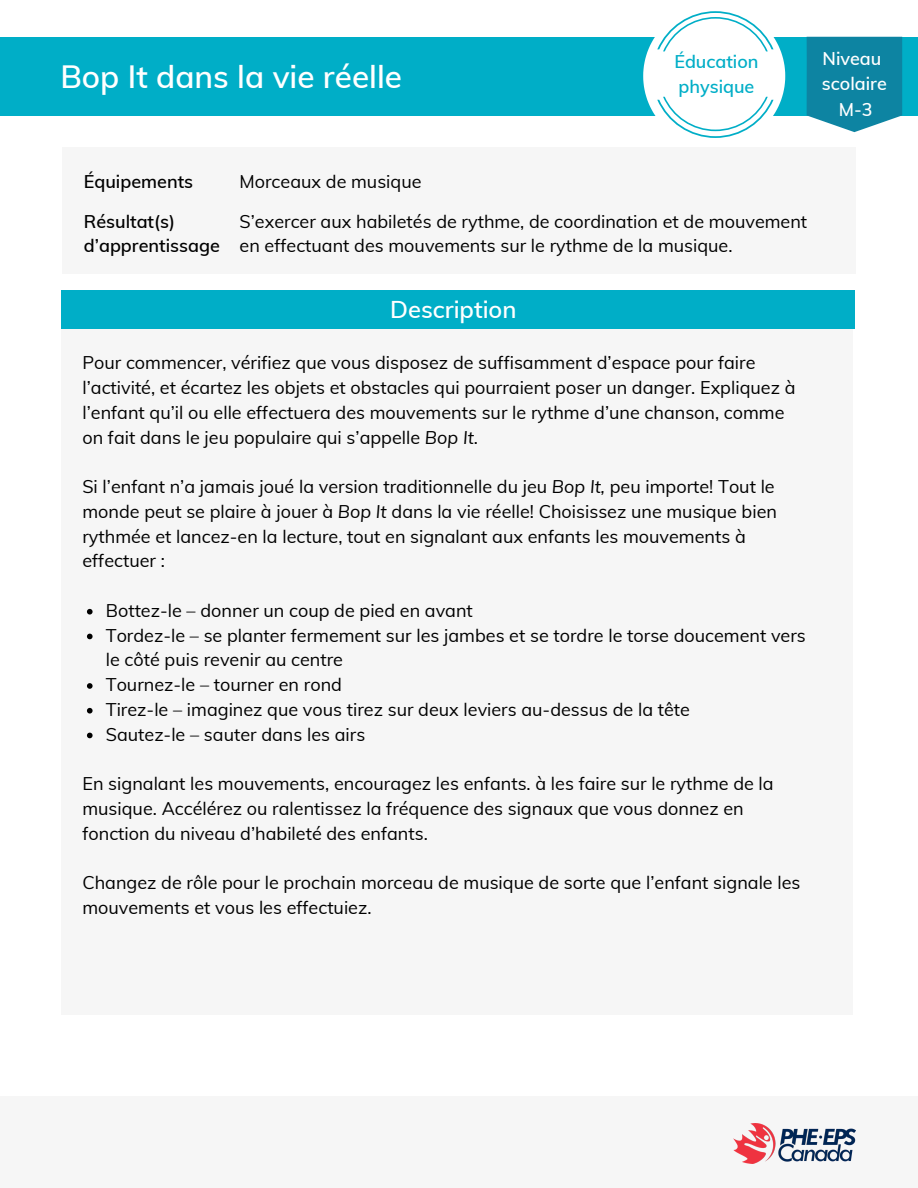
<style>
.page{position:relative;width:918px;height:1188px;background:#fff}
.page>*{position:absolute;margin:0;border:0;box-sizing:border-box;transform-origin:0 0}
.t1{font:600 31.5px "Muli";color:#fff}
.t2{font:600 23.7px "Muli";color:#fff}
.t3{font:18px/24.8px "Muli";color:#000}
.t4{font:600 18px/39.6px "Muli";color:#000}
.t5{font:600 18px/25px "Muli";color:#00aec7}
.t6{font:600 18px/25.5px "Muli";color:#fff;text-align:center}
.s1{font-style:italic}
</style>
<div class="page">
<div style="left:61px;top:328px;width:791px;height:687px;background:#f6f6f6"></div>
<div style="left:61px;top:290px;width:793px;height:38px;background:#00aec7"></div>
<div style="left:0;top:1096px;width:918px;height:92px;background:#f6f6f6"></div>
<img style="left:734px;top:1123px;width:121px;height:41px">
<div style="left:0;top:37px;width:918px;height:79px;background:#00aec7"></div>
<div style="left:62px;top:147px;width:794px;height:127px;background:#f6f6f6"></div>
<svg style="left:87px;top:609px;width:6px;height:6px"></svg>
<svg style="left:87px;top:634px;width:6px;height:5px"></svg>
<svg style="left:87px;top:683px;width:6px;height:6px"></svg>
<svg style="left:87px;top:708px;width:6px;height:6px"></svg>
<svg style="left:87px;top:733px;width:6px;height:5px"></svg>
<svg style="left:643px;top:11px;width:142px;height:127px"></svg>
<svg style="left:807px;top:37px;width:95px;height:95px;background:#218ea9"></svg>
<h1 class="t1" style="left:60px;top:56px;width:343px">Bop It dans la vie réelle</h1>
<p class="t5" style="left:674px;top:49px;width:86px">Éducation physique</p>
<p class="t6" style="left:822px;top:45px;width:66px">Niveau scolaire<br>M-3</p>
<p class="t4" style="left:84px;top:161px;width:111px">Équipements<br>Résultat(s)</p>
<p class="t4" style="left:84px;top:226px;width:138px">d’apprentissage</p>
<p class="t3" style="left:240px;top:161px;width:569px;line-height:39.6px">Morceaux de musique<br>S’exercer aux habiletés de rythme, de coordination et de mouvement</p>
<p class="t3" style="left:240px;top:233px;width:494px">en effectuant des mouvements sur le rythme de la musique.</p>
<h2 class="t2" style="left:390px;top:294px;width:128px">Description</h2>
<p class="t3" style="left:82px;top:350px;width:715px">Pour commencer, vérifiez que vous disposez de suffisamment d’espace pour faire l’activité, et écartez les objets et obstacles qui pourraient poser un danger. Expliquez à l’enfant qu’il ou elle effectuera des mouvements sur le rythme d’une chanson, comme on fait dans le jeu populaire qui s’appelle <span class="s1">Bop It</span>.</p>
<p class="t3" style="left:82px;top:474px;width:696px">Si l’enfant n’a jamais joué la version traditionnelle du jeu <span class="s1">Bop It,</span> peu importe! Tout le monde peut se plaire à jouer à <span class="s1">Bop It</span> dans la vie réelle! Choisissez une musique bien rythmée et lancez-en la lecture, tout en signalant aux enfants les mouvements à effectuer :</p>
<p class="t3" style="left:106px;top:598px;width:702px">Bottez-le – donner un coup de pied en avant<br>Tordez-le – se planter fermement sur les jambes et se tordre le torse doucement vers le côté puis revenir au centre<br>Tournez-le – tourner en rond<br>Tirez-le – imaginez que vous tirez sur deux leviers au-dessus de la tête<br>Sautez-le – sauter dans les airs</p>
<p class="t3" style="left:82px;top:771px;width:693px">En signalant les mouvements, encouragez les enfants. à les faire sur le rythme de la musique. Accélérez ou ralentissez la fréquence des signaux que vous donnez en fonction du niveau d’habileté des enfants.</p>
<p class="t3" style="left:82px;top:870px;width:720px">Changez de rôle pour le prochain morceau de musique de sorte que l’enfant signale les mouvements et vous les effectuiez.</p>
</div>
